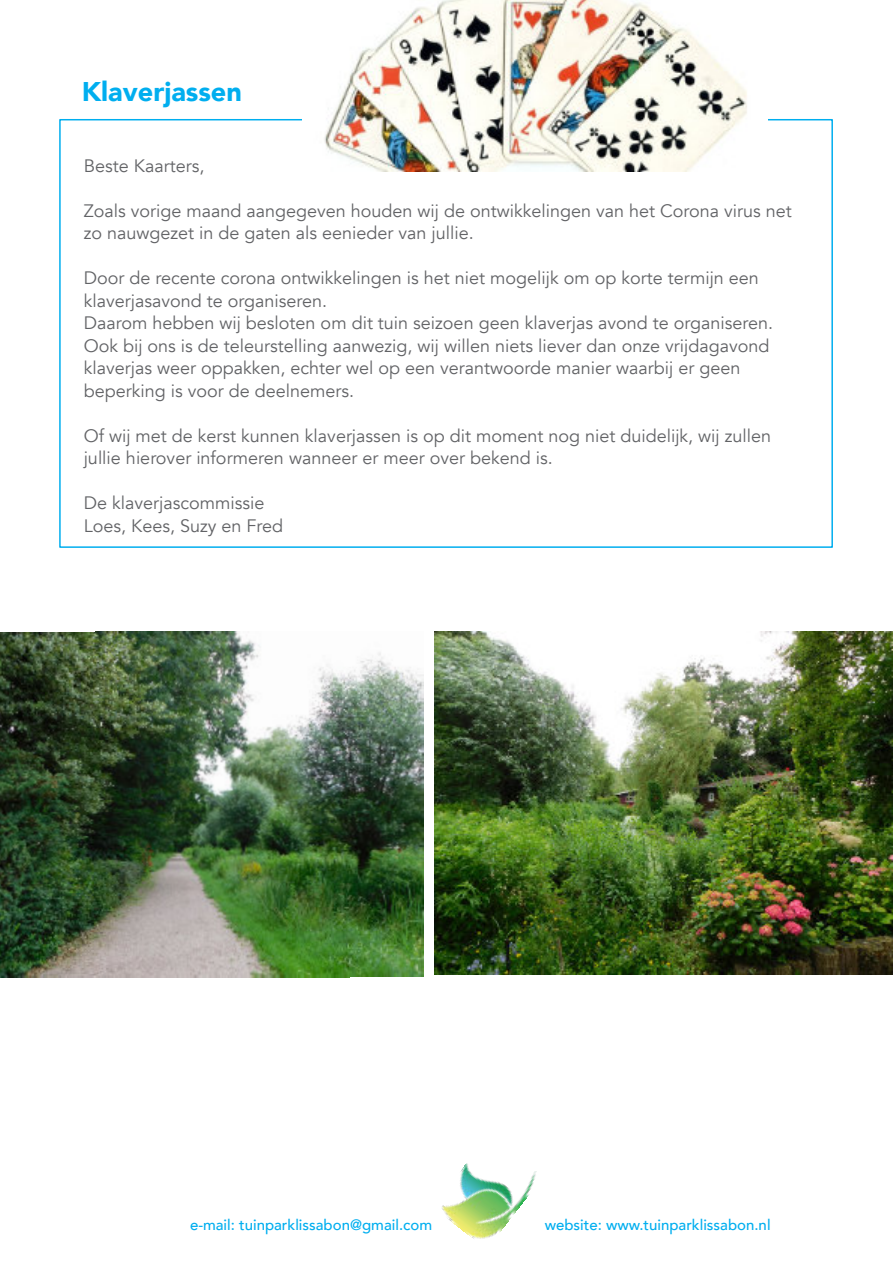
<style>
.page{position:relative;width:893px;height:1263px;background:#fff}
.page>*{position:absolute;margin:0;border:0;box-sizing:border-box;transform-origin:0 0}
.t1{font:900 27px "Avenir";color:#00aeef}
.t2{font:18px/22.5px "Avenir";color:#626366}
.t3{font:500 15px "Avenir";color:#00aeef}
</style>
<div class="page">
<img style="left:442px;top:1163px;width:95px;height:76px">
<img style="left:324px;top:0;width:423px;height:172px">
<img style="left:0;top:631px;width:424px;height:346px">
<img style="left:435px;top:631px;width:458px;height:344px">
<h1 class="t1" style="left:82px;top:74px;width:162px">Klaverjassen</h1>
<p class="t2" style="left:84px;top:155px;width:122px">Beste Kaarters,</p>
<p class="t2" style="left:84px;top:200px;width:710px">Zoals vorige maand aangegeven houden wĳ de ontwikkelingen van het Corona virus net zo nauwgezet in de gaten als eenieder van jullie.</p>
<p class="t2" style="left:84px;top:267px;width:691px">Door de recente corona ontwikkelingen is het niet mogelĳk om op korte termĳn een klaverjasavond te organiseren.<br>Daarom hebben wĳ besloten om dit tuin seizoen geen klaverjas avond te organiseren.<br>Ook bĳ ons is de teleurstelling aanwezig, wĳ willen niets liever dan onze vrĳdagavond klaverjas weer oppakken, echter wel op een verantwoorde manier waarbĳ er geen beperking is voor de deelnemers.</p>
<p class="t2" style="left:84px;top:425px;width:689px">Of wĳ met de kerst kunnen klaverjassen is op dit moment nog niet duidelĳk, wĳ zullen jullie hierover informeren wanneer er meer over bekend is.</p>
<p class="t2" style="left:84px;top:492px;width:201px">De klaverjascommissie<br>Loes, Kees, Suzy en Fred</p>
<p class="t3" style="left:190px;top:1215px;width:244px">e-mail: tuinparklissabon@gmail.com</p>
<p class="t3" style="left:545px;top:1215px;width:227px">website: www.tuinparklissabon.nl</p>
</div>
